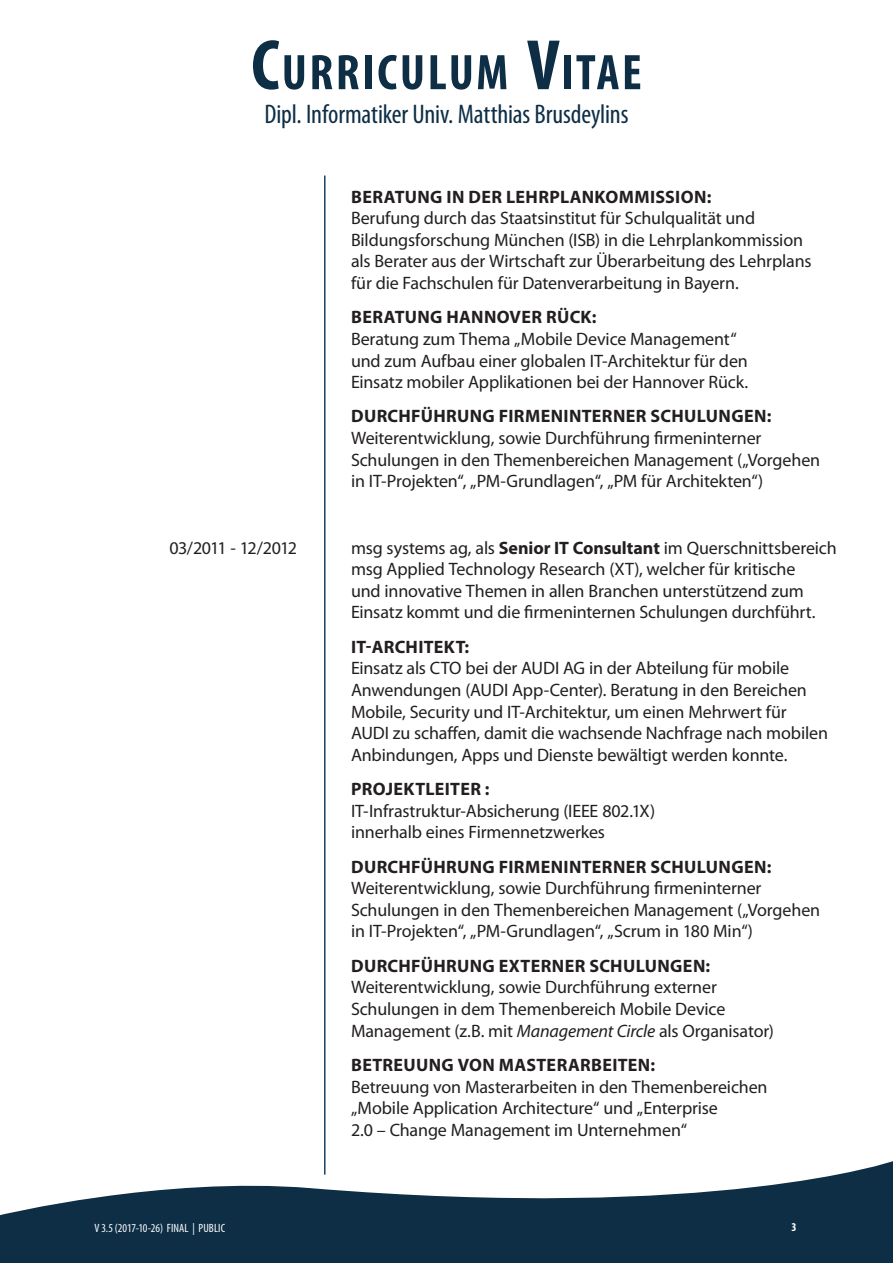
<style>
.page{position:relative;width:893px;height:1263px;background:#fff}
.page>*{position:absolute;margin:0;border:0;box-sizing:border-box;transform-origin:0 0}
.t1{font:700 condensed 50.4px "Myriad Pro";letter-spacing:.05em;color:#0e2e45}
.t2{font:condensed 27px "Myriad Pro";letter-spacing:-.005em;color:#0e2e45}
.Text{font:18px/21.6px "Myriad Pro";letter-spacing:-.005em;color:#231f20}
.Feldbezeichner{font:18px "Myriad Pro";letter-spacing:-.05em;color:#231f20}
.t3{font:condensed 12px "Myriad Pro";letter-spacing:.005em;color:#fff}
.t4{font:700 condensed 12px "Myriad Pro";color:#fff}
.s1{font-size:72px}
.s2{font-weight:700}
.s3{font-style:italic}
</style>
<div class="page">
<svg style="left:0;top:1161px;width:893px;height:102px;fill:#0e2e45"></svg>
<hr style="left:324px;top:176px;width:2px;height:999px;background:#144466">
<h1 class="t1" style="left:251px;top:41px;width:392px"><span class="s1">C</span>URRICULUM <span class="s1">V</span>ITAE</h1>
<h2 class="t2" style="left:264px;top:98px;width:366px">Dipl. Informatiker Univ. Matthias Brusdeylins</h2>
<p class="Text" style="left:351px;top:185px;width:462px"><span class="s2">BERATUNG IN DER LEHRPLANKOMMISSION:<br></span>Berufung durch das Staatsinstitut für Schulqualität und Bildungsforschung München (ISB) in die Lehrplankommission als Berater aus der Wirtschaft zur Überarbeitung des Lehrplans für die Fachschulen für Datenverarbeitung in Bayern.</p>
<p class="Text" style="left:351px;top:306px;width:399px"><span class="s2">BERATUNG HANNOVER RÜCK:<br></span>Beratung zum Thema „Mobile Device Management“ und zum Aufbau einer globalen IT-Architektur für den Einsatz mobiler Applikationen bei der Hannover Rück.</p>
<p class="Text" style="left:351px;top:405px;width:471px"><span class="s2">DURCHFÜHRUNG FIRMENINTERNER SCHULUNGEN:<br></span>Weiterentwicklung, sowie Durchführung firmeninterner Schulungen in den Themenbereichen Management („Vorgehen in IT-Projekten“, „PM-Grundlagen“, „PM für Architekten“)</p>
<p class="Feldbezeichner" style="left:169px;top:536px;width:129px">03/2011 - 12/2012</p>
<p class="Text" style="left:351px;top:536px;width:487px">msg systems ag, als <span class="s2">Senior IT Consultant</span> im Querschnittsbereich msg Applied Technology Research (XT), welcher für kritische<br>und innovative Themen in allen Branchen unterstützend zum Einsatz kommt und die firmeninternen Schulungen durchführt.</p>
<p class="Text" style="left:351px;top:636px;width:479px"><span class="s2">IT-ARCHITEKT:<br></span>Einsatz als CTO bei der AUDI AG in der Abteilung für mobile Anwendungen (AUDI App-Center). Beratung in den Bereichen Mobile, Security und IT-Architektur, um einen Mehrwert für AUDI zu schaffen, damit die wachsende Nachfrage nach mobilen Anbindungen, Apps und Dienste bewältigt werden konnte.</p>
<p class="Text" style="left:351px;top:778px;width:306px"><span class="s2">PROJEKTLEITER :<br></span>IT-Infrastruktur-Absicherung (IEEE 802.1X) innerhalb eines Firmennetzwerkes</p>
<p class="Text" style="left:351px;top:855px;width:471px"><span class="s2">DURCHFÜHRUNG FIRMENINTERNER SCHULUNGEN:<br></span>Weiterentwicklung, sowie Durchführung firmeninterner Schulungen in den Themenbereichen Management („Vorgehen in IT-Projekten“, „PM-Grundlagen“, „Scrum in 180 Min“)</p>
<p class="Text" style="left:351px;top:955px;width:424px"><span class="s2">DURCHFÜHRUNG EXTERNER SCHULUNGEN:<br></span>Weiterentwicklung, sowie Durchführung externer Schulungen in dem Themenbereich Mobile Device Management (z.B. mit <span class="s3">Management Circle</span> als Organisator)</p>
<p class="Text" style="left:351px;top:1054px;width:418px"><span class="s2">BETREUUNG VON MASTERARBEITEN:<br></span>Betreuung von Masterarbeiten in den Themenbereichen „Mobile Application Architecture“ und „Enterprise<br>2.0 – Change Management im Unternehmen“</p>
<p class="t3" style="left:94px;top:1221px;width:132px">V 3.5 (2017-10-26) FINAL | PUBLIC</p>
<p class="t4" style="left:791px;top:1220px;width:7px">3</p>
</div>
